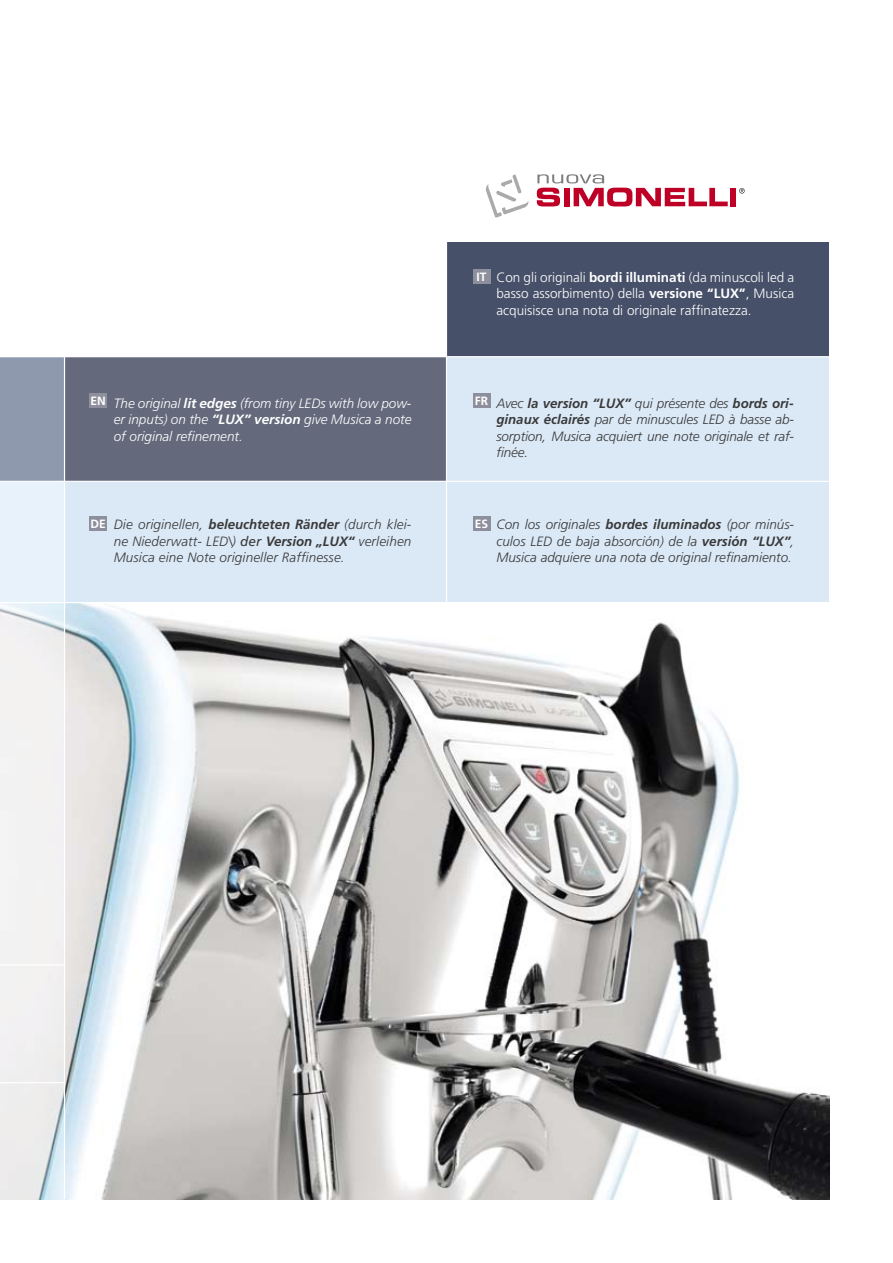
<style>
.page{position:relative;width:893px;height:1263px;background:#fff}
.page>*{position:absolute;margin:0;border:0;box-sizing:border-box;transform-origin:0 0}
.t1{font:italic 300 13.5px/16.5px "Frutiger";color:#393939;text-align:justify}
.t2{font:300 13.5px/16.5px "Frutiger";color:#fff;text-align:justify}
.t3{font:italic 300 13.5px/16.5px "Frutiger";color:#fff;text-align:justify}
.t4{font:700 12px "Frutiger";color:#fff}
.s1{font-weight:700}
.s2{font-weight:400}
</style>
<div class="page">
<svg style="left:739px;top:188px;width:6px;height:6px"></svg>
<div style="left:730px;top:188px;width:6px;height:18px;background:#be0027"></div>
<svg style="left:537px;top:174px;width:191px;height:32px"></svg>
<svg style="left:485px;top:174px;width:44px;height:44px"></svg>
<img style="left:65px;top:603px;width:764px;height:596px">
<div style="left:0;top:357px;width:446px;height:124px;background:#64697c"></div>
<div style="left:446px;top:243px;width:383px;height:114px;background:#465068"></div>
<div style="left:446px;top:357px;width:383px;height:246px;background:#dbe9f7"></div>
<div style="left:0;top:481px;width:446px;height:122px;background:#dbe9f7"></div>
<svg style="left:0;top:357px;width:64px;height:842px;fill:#f0f2f1"></svg>
<hr style="left:446px;top:238px;width:1px;height:369px;background:#fff">
<hr style="left:0;top:356px;width:893px;height:1px;background:#fff">
<hr style="left:0;top:481px;width:893px;height:1px;background:#fff">
<hr style="left:0;top:1082px;width:64px;height:1px;background:#fff">
<hr style="left:0;top:602px;width:893px;height:1px;background:#fff">
<hr style="left:64px;top:204px;width:1px;height:995px;background:#fff">
<hr style="left:0;top:964px;width:64px;height:1px;background:#fff">
<div style="left:473px;top:269px;width:17px;height:14px;background:#8e8f9d"></div>
<div style="left:473px;top:393px;width:17px;height:14px;background:#8e8f9d"></div>
<div style="left:89px;top:393px;width:18px;height:14px;background:#8e8f9d"></div>
<div style="left:473px;top:516px;width:17px;height:14px;background:#8e8f9d"></div>
<div style="left:89px;top:516px;width:18px;height:14px;background:#8e8f9d"></div>
<p class="t4" style="left:477px;top:269px;width:12px">IT</p>
<p class="t2" style="left:496px;top:269px;width:299px">Con gli originali <span class="s1">bordi illuminati</span> (da minuscoli led a basso assorbimento) della <span class="s1">versione “LUX”</span>, Musica acquisisce una nota di originale raffinatezza.</p>
<p class="t4" style="left:90px;top:394px;width:17px">EN</p>
<p class="t4" style="left:475px;top:394px;width:15px">FR</p>
<p class="t3" style="left:114px;top:395px;width:299px">The original <span class="s1">lit edges</span> (from tiny LEDs with low pow&shy;er inputs) on the <span class="s1">“LUX” version</span> give Musica a note of original refinement.</p>
<p class="t1" style="left:496px;top:395px;width:299px">Avec <span class="s1">la version “LUX”</span> qui présente des <span class="s1">bords ori&shy;ginaux éclairés</span> par de minuscules LED à basse ab&shy;sorption, Musica acquiert une note originale et raf&shy;finée.</p>
<p class="t1" style="left:114px;top:516px;width:299px">Die originellen, <span class="s1">beleuchteten Ränder</span> (durch klei&shy;ne Niederwatt- LED\) <span class="s2">der</span> <span class="s1">Version „LUX“</span> verleihen Musica eine Note origineller Raffinesse.</p>
<p class="t1" style="left:496px;top:516px;width:299px">Con los originales <span class="s1">bordes iluminados</span> (por minús&shy;culos LED de baja absorción) de la <span class="s1">versión “LUX”</span>, Musica adquiere una nota de original refinamiento.</p>
<p class="t4" style="left:90px;top:517px;width:17px">DE</p>
<p class="t4" style="left:475px;top:517px;width:15px">ES</p>
</div>
